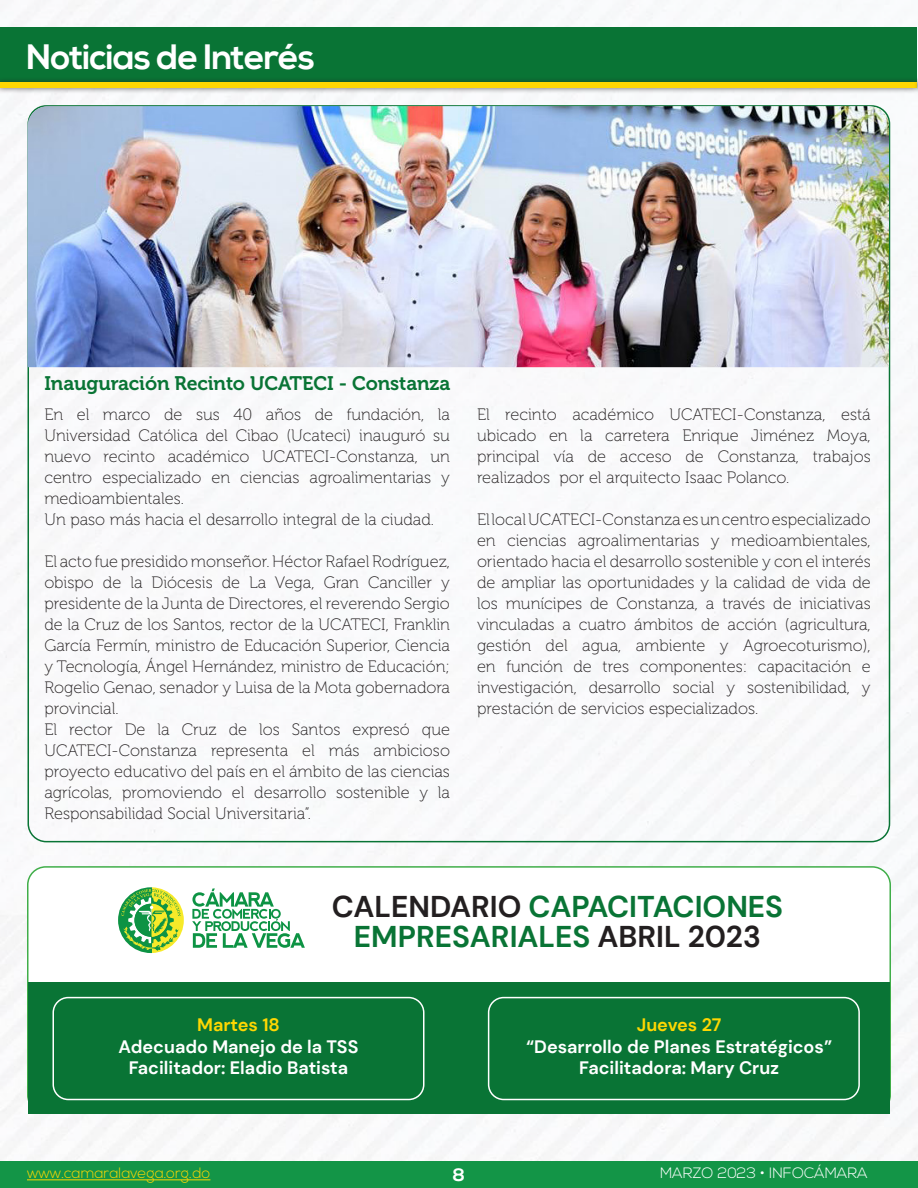
<style>
.page{position:relative;width:918px;height:1188px;background:#fff}
.page>*{position:absolute;margin:0;border:0;box-sizing:border-box;transform-origin:0 0}
.t1{font:700 35.25px "Nexa";letter-spacing:-.025em;color:#fff}
.t2{font:700 30px/30px "DM Sans";color:#097435;text-align:center}
.Paragraph_Style_1{font:19.5px "Museo 700";letter-spacing:-.005em;color:#097435}
.t3{font:700 18px "DM Sans";color:#fff}
.t4{font:700 18px "DM Sans";color:#fed702}
.t5{font:700 18px "Nexa";color:#fff}
.Paragraph_Style_3{font:16.5px/21px "Museo 100";color:#231f20;text-align:justify}
.t6{font:300 15px "Nexa";color:#fed702}
.t7{font:300 15px "Nexa";color:#fff}
.s1{color:#231f20}
</style>
<div class="page">
<img style="left:0;top:0;width:918px;height:1161px">
<div style="left:0;top:27px;width:916px;height:56px;background:#097435"></div>
<div style="left:0;top:76px;width:918px;height:18px;background:#231f20;opacity:.75"></div>
<div style="left:0;top:83px;width:916px;height:5px;background:#fed702"></div>
<div style="left:913px;top:76px;width:5px;height:18px;background:#231f20;opacity:.75"></div>
<div style="left:28px;top:867px;width:862px;height:246px;background:#fff;border-radius:18px"></div>
<div style="left:28px;top:982px;width:862px;height:132px;background:#097435"></div>
<div style="left:52px;top:997px;width:372px;height:103px;border:2px solid #fff;border-radius:15px"></div>
<div style="left:488px;top:997px;width:372px;height:103px;border:2px solid #fff;border-radius:15px"></div>
<img style="left:28px;top:106px;width:861px;height:261px">
<div style="left:0;top:1161px;width:918px;height:27px;background:#139547"></div>
<hr style="left:27px;top:1179px;width:183px;height:1px;background:#fed702">
<svg style="left:118px;top:887px;width:66px;height:66px"></svg>
<svg style="left:192px;top:888px;width:113px;height:60px"></svg>
<p class="t1" style="left:26px;top:37px;width:290px">Noticias de Interés</p>
<p class="Paragraph_Style_1" style="left:44px;top:373px;width:408px">Inauguración Recinto UCATECI - Constanza</p>
<p class="Paragraph_Style_3" style="left:44px;top:404px;width:407px">En el marco de sus 40 años de fundación, la Universidad Católica del Cibao (Ucateci) inauguró su nuevo recinto académico UCATECI-Constanza, un centro especializado en ciencias agroalimentarias y medioambientales.</p>
<p class="Paragraph_Style_3" style="left:44px;top:509px;width:391px">Un paso más hacia el desarrollo integral de la ciudad.</p>
<p class="Paragraph_Style_3" style="left:44px;top:551px;width:407px">El acto fue presidido monseñor. Héctor Rafael Rodríguez, obispo de la Diócesis de La Vega, Gran Canciller y presidente de la Junta de Directores, el reverendo Sergio de la Cruz de los Santos, rector de la UCATECI, Franklin García Fermín, ministro de Educación Superior, Ciencia y Tecnología, Ángel Hernández, ministro de Educación; Rogelio Genao, senador y Luisa de la Mota gobernadora provincial.</p>
<p class="Paragraph_Style_3" style="left:44px;top:719px;width:407px">El rector De la Cruz de los Santos expresó que UCATECI-Constanza representa el más ambicioso proyecto educativo del país en el ámbito de las ciencias agrícolas, promoviendo el desarrollo sostenible y la Responsabilidad Social Universitaria”.</p>
<p class="Paragraph_Style_3" style="left:477px;top:404px;width:395px">El recinto académico UCATECI-Constanza, está ubicado en la carretera Enrique Jiménez Moya, principal vía de acceso de Constanza, trabajos realizados por el arquitecto Isaac Polanco.</p>
<p class="Paragraph_Style_3" style="left:477px;top:509px;width:395px">El local UCATECI-Constanza es un centro especializado en ciencias agroalimentarias y medioambientales, orientado hacia el desarrollo sostenible y con el interés de ampliar las oportunidades y la calidad de vida de los munícipes de Constanza, a través de iniciativas vinculadas a cuatro ámbitos de acción (agricultura, gestión del agua, ambiente y Agroecoturismo), en función de tres componentes: capacitación e investigación, desarrollo social y sostenibilidad, y prestación de servicios especializados.</p>
<p class="t2" style="left:332px;top:892px;width:453px"><span class="s1">CALENDARIO</span> CAPACITACIONES<br>EMPRESARIALES <span class="s1">ABRIL 2023</span></p>
<p class="t4" style="left:197px;top:1013px;width:84px">Martes 18</p>
<p class="t3" style="left:119px;top:1035px;width:241px">Adecuado Manejo de la TSS</p>
<p class="t3" style="left:129px;top:1057px;width:221px">Facilitador: Eladio Batista</p>
<p class="t4" style="left:637px;top:1013px;width:86px">Jueves 27</p>
<p class="t3" style="left:526px;top:1035px;width:308px">“Desarrollo de Planes Estratégicos”</p>
<p class="t3" style="left:579px;top:1057px;width:201px">Facilitadora: Mary Cruz</p>
<p class="t6" style="left:27px;top:1165px;width:185px">www.camaralavega.org.do</p>
<p class="t5" style="left:453px;top:1164px;width:14px">8</p>
<p class="t7" style="left:660px;top:1165px;width:209px">MARZO 2023 • INFOCÁMARA</p>
</div>
